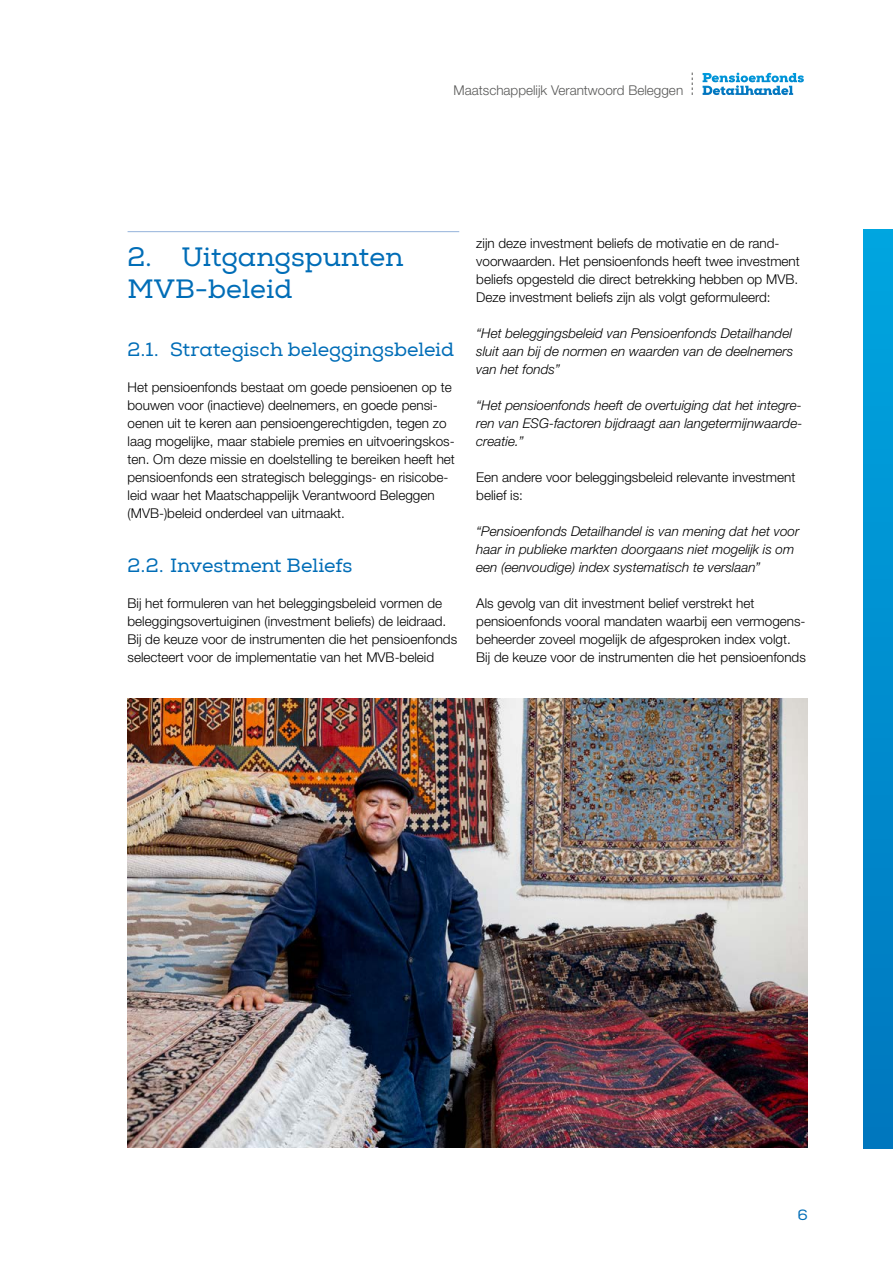
<style>
.page{position:relative;width:893px;height:1263px;background:#fff}
.page>*{position:absolute;margin:0;border:0;box-sizing:border-box;transform-origin:0 0}
.t1{font:27px/32.4px "Nexa Slab";color:#006db7}
.t2{font:19.5px "Nexa Slab";color:#006db7}
.t3{font:15px "Nexa Slab";color:#006db7}
.t4{font:300 13.5px/18px "Helvetica Neue LT Std";color:#000}
.t5{font:italic 300 13.5px/18px "Helvetica Neue LT Std";color:#000;text-align:justify}
.t6{font:300 13.5px "Helvetica Neue LT Std";color:#595958}
</style>
<div class="page">
<div style="left:863px;top:229px;width:30px;height:919px;background:linear-gradient(to bottom,#00a6e0,#0077be)"></div>
<hr style="left:128px;top:231px;width:331px;height:1px;background:#94b2db">
<img style="left:128px;top:698px;width:680px;height:449px">
<svg style="left:692px;top:73px;width:1px;height:22px"></svg>
<svg style="left:703px;top:73px;width:101px;height:22px"></svg>
<p class="t6" style="left:454px;top:82px;width:231px">Maatschappelijk Verantwoord Beleggen</p>
<h1 class="t1" style="left:128px;top:241px;width:277px">2. Uitgangspunten<br>MVB-beleid</h1>
<h2 class="t2" style="left:128px;top:338px;width:328px">2.1. Strategisch beleggingsbeleid</h2>
<p class="t4" style="left:128px;top:378px;width:329px">Het pensioenfonds bestaat om goede pensioenen op te bouwen voor (inactieve) deelnemers, en goede pensi&shy;oenen uit te keren aan pensioengerechtigden, tegen zo laag mogelijke, maar stabiele premies en uitvoeringskos&shy;ten. Om deze missie en doelstelling te bereiken heeft het pensioenfonds een strategisch beleggings- en risicobe&shy;leid waar het Maatschappelijk Verantwoord Beleggen (MVB-)beleid onderdeel van uitmaakt.</p>
<h2 class="t2" style="left:128px;top:554px;width:226px">2.2. Investment Beliefs</h2>
<p class="t4" style="left:128px;top:594px;width:331px">Bij het formuleren van het beleggingsbeleid vormen de beleggingsovertuiginen (investment beliefs) de leidraad.<br>Bij de keuze voor de instrumenten die het pensioenfonds selecteert voor de implementatie van het MVB-beleid</p>
<p class="t4" style="left:476px;top:234px;width:325px">zijn deze investment beliefs de motivatie en de rand&shy;voorwaarden. Het pensioenfonds heeft twee investment beliefs opgesteld die direct betrekking hebben op MVB.<br>Deze investment beliefs zijn als volgt geformuleerd:</p>
<p class="t5" style="left:476px;top:324px;width:319px">“Het beleggingsbeleid van Pensioenfonds Detailhandel sluit aan bij de normen en waarden van de deelnemers van het fonds”</p>
<p class="t5" style="left:476px;top:396px;width:328px">“Het pensioenfonds heeft de overtuiging dat het integre&shy;ren van ESG-factoren bijdraagt aan langetermijnwaarde&shy;creatie.”</p>
<p class="t4" style="left:476px;top:468px;width:321px">Een andere voor beleggingsbeleid relevante investment belief is:</p>
<p class="t5" style="left:476px;top:522px;width:325px;text-align:left">“Pensioenfonds Detailhandel is van mening dat het voor haar in publieke markten doorgaans niet mogelijk is om een (eenvoudige) index systematisch te verslaan”</p>
<p class="t4" style="left:476px;top:594px;width:331px">Als gevolg van dit investment belief verstrekt het pensioenfonds vooral mandaten waarbij een vermogens&shy;beheerder zoveel mogelijk de afgesproken index volgt.<br>Bij de keuze voor de instrumenten die het pensioenfonds</p>
<p class="t3" style="left:798px;top:1206px;width:12px">6</p>
</div>
